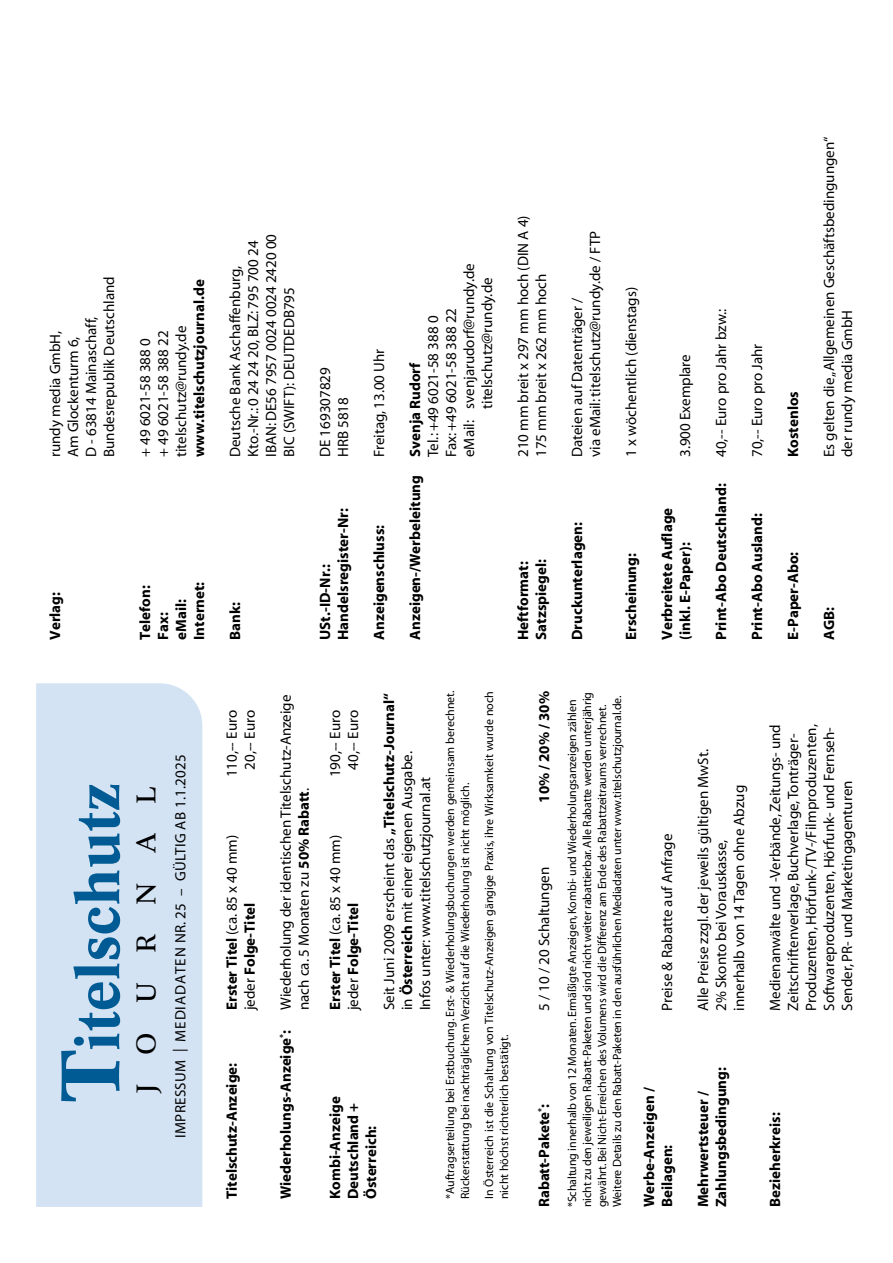
<style>
.page{position:relative;width:893px;height:1263px;background:#fff}
.page>*{position:absolute;margin:0;border:0;box-sizing:border-box;transform-origin:0 0}
.t1{font:700 59.25px "Concorde";color:#005b94}
.t2{font:26.4px "Concorde";letter-spacing:1.11em;color:#000}
.t3{font:15px/18px "Myriad";color:#000}
.t4{font:700 15px/18px "Myriad";color:#000}
.t5{font:15px "Myriad";letter-spacing:.02em;color:#000}
.t6{font:12px/15px "Myriad";letter-spacing:-.01em;color:#000}
.s1{font-size:80.7px}
.s2{font-weight:700}
.s3{font-weight:400}
</style>
<div class="page">
<div style="left:36px;top:683px;width:166px;height:524px;background:#d4e3f3"></div>
<p class="t3" style="left:47px;top:457px;width:182px;rotate:-90deg">rundy media GmbH,<br>Am Glockenturm 6,<br>D - 63814 Mainaschaff,<br>Bundesrepublik Deutschland</p>
<p class="t4" style="left:191px;top:457px;width:179px;rotate:-90deg">www.titelschutzjournal.de</p>
<p class="t3" style="left:173px;top:457px;width:133px;rotate:-90deg">titelschutz@rundy.de</p>
<p class="t3" style="left:155px;top:457px;width:128px;rotate:-90deg">+ 49 6021-58 388 22</p>
<p class="t3" style="left:137px;top:457px;width:120px;rotate:-90deg">+ 49 6021-58 388 0</p>
<p class="t3" style="left:227px;top:457px;width:225px;rotate:-90deg">Deutsche Bank Aschaffenburg,<br>Kto.-Nr.: 0 24 24 20, BLZ: 795 700 24<br>IBAN: DE56 7957 0024 0024 2420 00<br>BIC (SWIFT): DEUTDEDB795</p>
<p class="t4" style="left:47px;top:640px;width:49px;rotate:-90deg">Verlag:</p>
<p class="t4" style="left:191px;top:640px;width:60px;rotate:-90deg">Internet:</p>
<p class="t4" style="left:137px;top:640px;width:56px;rotate:-90deg">Telefon:</p>
<p class="t4" style="left:173px;top:640px;width:42px;rotate:-90deg">eMail:</p>
<p class="t4" style="left:155px;top:640px;width:29px;rotate:-90deg">Fax:</p>
<p class="t4" style="left:227px;top:640px;width:39px;rotate:-90deg">Bank:</p>
<p class="t3" style="left:317px;top:457px;width:91px;rotate:-90deg">DE 169307829</p>
<p class="t3" style="left:335px;top:457px;width:61px;rotate:-90deg">HRB 5818</p>
<p class="t4" style="left:335px;top:640px;width:133px;rotate:-90deg">Handelsregister-Nr:</p>
<p class="t4" style="left:317px;top:640px;width:77px;rotate:-90deg">USt.-ID-Nr.:</p>
<p class="t3" style="left:371px;top:457px;width:110px;rotate:-90deg">Freitag, 13.00 Uhr</p>
<p class="t4" style="left:371px;top:640px;width:117px;rotate:-90deg">Anzeigenschluss:</p>
<p class="t3" style="left:461px;top:457px;width:195px;rotate:-90deg">eMail: svenjarudorf@rundy.de</p>
<p class="t3" style="left:479px;top:409px;width:133px;rotate:-90deg">titelschutz@rundy.de</p>
<p class="t3" style="left:425px;top:457px;width:143px;rotate:-90deg">Tel.: +49 6021-58 388 0</p>
<p class="t3" style="left:443px;top:457px;width:151px;rotate:-90deg">Fax: +49 6021-58 388 22</p>
<p class="t4" style="left:407px;top:640px;width:279px;rotate:-90deg">Anzeigen-/Werbeleitung Svenja Rudorf</p>
<p class="t3" style="left:515px;top:457px;width:243px;rotate:-90deg">210 mm breit x 297 mm hoch (DIN A 4)</p>
<p class="t3" style="left:533px;top:457px;width:185px;rotate:-90deg">175 mm breit x 262 mm hoch</p>
<p class="t4" style="left:533px;top:640px;width:82px;rotate:-90deg">Satzspiegel:</p>
<p class="t4" style="left:515px;top:640px;width:80px;rotate:-90deg">Heftformat:</p>
<p class="t3" style="left:569px;top:457px;width:228px;rotate:-90deg">Dateien auf Datenträger /<br>via eMail: titelschutz@rundy.de / FTP</p>
<p class="t3" style="left:623px;top:457px;width:172px;rotate:-90deg">1 x wöchentlich (dienstags)</p>
<p class="t4" style="left:569px;top:640px;width:119px;rotate:-90deg">Druckunterlagen:</p>
<p class="t4" style="left:623px;top:640px;width:88px;rotate:-90deg">Erscheinung:</p>
<p class="t3" style="left:677px;top:457px;width:104px;rotate:-90deg">3.900 Exemplare</p>
<p class="t4" style="left:659px;top:640px;width:134px;rotate:-90deg">Verbreitete Auflage (inkl. E-Paper):</p>
<p class="t3" style="left:713px;top:457px;width:150px;rotate:-90deg">40,-- Euro pro Jahr bzw.:</p>
<p class="t4" style="left:713px;top:640px;width:158px;rotate:-90deg">Print-Abo Deutschland:</p>
<p class="t3" style="left:749px;top:457px;width:115px;rotate:-90deg">70,-- Euro pro Jahr</p>
<p class="t4" style="left:749px;top:640px;width:128px;rotate:-90deg">Print-Abo Ausland:</p>
<p class="t4" style="left:785px;top:457px;width:67px;rotate:-90deg">Kostenlos</p>
<p class="t3" style="left:821px;top:457px;width:322px;rotate:-90deg">Es gelten die „Allgemeinen Geschäftsbedingungen“ der rundy media GmbH</p>
<p class="t4" style="left:785px;top:640px;width:90px;rotate:-90deg">E-Paper-Abo:</p>
<p class="t4" style="left:821px;top:640px;width:35px;rotate:-90deg">AGB:</p>
<h1 class="t1" style="left:62px;top:1101px;width:320px;rotate:-90deg"><span class="s1">T</span>itelschutz</h1>
<h2 class="t2" style="left:130px;top:1093px;width:309px;rotate:-90deg">journal</h2>
<p class="t5" style="left:173px;top:1138px;width:385px;rotate:-90deg">IMPRESSUM | MEDIADATEN NR. 25 – GÜLTIG AB 1.1.2025</p>
<p class="t3" style="left:223px;top:777px;width:69px;rotate:-90deg">110,-- Euro</p>
<p class="t3" style="left:241px;top:770px;width:61px;rotate:-90deg">20,-- Euro</p>
<p class="t3" style="left:223px;top:1010px;width:177px;rotate:-90deg"><span class="s2">Erster Titel</span> (ca. 85 x 40 mm)</p>
<p class="t4" style="left:241px;top:1010px;width:109px;rotate:-90deg"><span class="s3">jeder</span> Folge-Titel</p>
<p class="t4" style="left:223px;top:1199px;width:138px;rotate:-90deg">Titelschutz-Anzeige:</p>
<p class="t3" style="left:277px;top:1010px;width:317px;rotate:-90deg">Wiederholung der identischen Titelschutz-Anzeige nach ca. 5 Monaten zu <span class="s2">50% Rabatt</span>.</p>
<p class="t4" style="left:277px;top:1199px;width:171px;rotate:-90deg">Wiederholungs-Anzeige<sup>*</sup>:</p>
<p class="t3" style="left:381px;top:1010px;width:318px;rotate:-90deg">Seit Juni 2009 erscheint das <span class="s2">„Titelschutz-Journal“ </span>in <span class="s2">Österreich</span> mit einer eigenen Ausgabe.<br>Infos unter: www.titelschutzjournal.at</p>
<p class="t6" style="left:443px;top:1199px;width:511px;rotate:-90deg">*Auftragserteilung bei Erstbuchung. Erst- &amp; Wiederholungsbuchungen werden gemeinsam berechnet.<br>Rückerstattung bei nachträglichem Verzicht auf die Wiederholung ist nicht möglich.</p>
<p class="t6" style="left:482px;top:1199px;width:510px;rotate:-90deg">In Österreich ist die Schaltung von Titelschutz-Anzeigen gängige Praxis, ihre Wirksamkeit wurde noch nicht höchst richterlich bestätigt.</p>
<p class="t3" style="left:327px;top:777px;width:69px;rotate:-90deg">190,-- Euro</p>
<p class="t3" style="left:345px;top:770px;width:61px;rotate:-90deg">40,-- Euro</p>
<p class="t3" style="left:327px;top:1010px;width:177px;rotate:-90deg"><span class="s2">Erster Titel</span> (ca. 85 x 40 mm)</p>
<p class="t4" style="left:345px;top:1010px;width:109px;rotate:-90deg"><span class="s3">jeder</span> Folge-Titel</p>
<p class="t4" style="left:327px;top:1199px;width:105px;rotate:-90deg">Kombi-Anzeige</p>
<p class="t4" style="left:345px;top:1199px;width:98px;rotate:-90deg">Deutschland +</p>
<p class="t4" style="left:363px;top:1199px;width:75px;rotate:-90deg">Österreich:</p>
<p class="t4" style="left:536px;top:803px;width:113px;rotate:-90deg">10% / 20% / 30%</p>
<p class="t6" style="left:565px;top:1207px;width:517px;rotate:-90deg">*Schaltung innerhalb von 12 Monaten. Ermäßigte Anzeigen, Kombi- und Wiederholungsanzeigen zählen nicht zu den jeweiligen Rabatt-Paketen und sind nicht weiter rabattierbar. Alle Rabatte werden unterjährig gewährt. Bei Nicht-Erreichen des Volumens wird die Differenz am Ende des Rabattzeitraums verrechnet.<br>Weitere Details zu den Rabatt-Paketen in den ausführlichen Mediadaten unter www.titelschutzjournal.de.</p>
<p class="t3" style="left:536px;top:1011px;width:145px;rotate:-90deg">5 / 10 / 20 Schaltungen</p>
<p class="t4" style="left:536px;top:1207px;width:105px;rotate:-90deg">Rabatt-Pakete<sup>*</sup>:</p>
<p class="t3" style="left:659px;top:1011px;width:179px;rotate:-90deg">Preise &amp; Rabatte auf Anfrage</p>
<p class="t4" style="left:641px;top:1207px;width:121px;rotate:-90deg">Werbe-Anzeigen /<br>Beilagen:</p>
<p class="t3" style="left:695px;top:1011px;width:263px;rotate:-90deg">Alle Preise zzgl. der jeweils gültigen MwSt.</p>
<p class="t3" style="left:713px;top:1011px;width:227px;rotate:-90deg">2% Skonto bei Vorauskasse, innerhalb von 14 Tagen ohne Abzug</p>
<p class="t3" style="left:767px;top:1011px;width:288px;rotate:-90deg">Medienanwälte und -Verbände, Zeitungs- und Zeitschriftenverlage, Buchverlage, Tonträger-Produzenten, Hörfunk-/TV-/Filmproduzenten, Softwareproduzenten, Hörfunk- und Fernseh-Sender, PR- und Marketingagenturen</p>
<p class="t4" style="left:713px;top:1207px;width:142px;rotate:-90deg">Zahlungsbedingung:</p>
<p class="t4" style="left:695px;top:1207px;width:117px;rotate:-90deg">Mehrwertsteuer /</p>
<p class="t4" style="left:767px;top:1207px;width:96px;rotate:-90deg">Bezieherkreis:</p>
</div>
